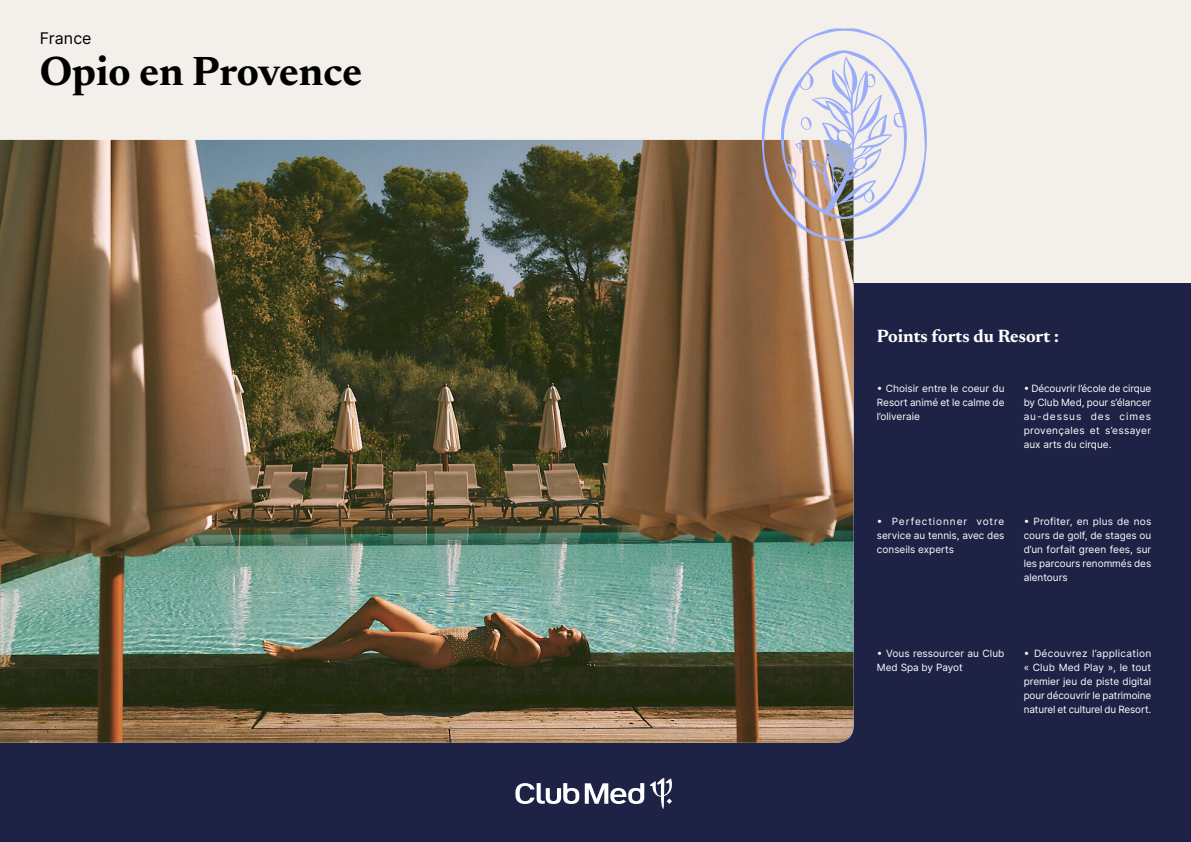
<style>
.page{position:relative;width:1191px;height:842px;background:#f3f0ec}
.page>*{position:absolute;margin:0;border:0;box-sizing:border-box;transform-origin:0 0}
.t1{font:700 41.5px "Newsreader 24 pt";color:#000}
.t2{font:700 18px "Newsreader 24 pt";color:#fff}
.t3{font:16px "Inter";color:#000}
.t4{font:10px/14px "Inter";color:#fff;text-align:justify}
</style>
<div class="page">
<div style="left:0;top:283px;width:1191px;height:559px;background:#1e2346"></div>
<img style="left:0;top:140px;width:853px;height:603px">
<svg style="left:762px;top:28px;width:165px;height:213px"></svg>
<svg style="left:515px;top:778px;width:157px;height:31px"></svg>
<h3 class="t3" style="left:40px;top:26px;width:53px">France</h3>
<h1 class="t1" style="left:40px;top:41px;width:324px">Opio en Provence</h1>
<h2 class="t2" style="left:877px;top:323px;width:183px">Points forts du Resort :</h2>
<p class="t4" style="left:877px;top:381px;width:129px">• Choisir entre le coeur du Resort animé et le calme de l’oliveraie</p>
<p class="t4" style="left:1023px;top:381px;width:129px">• Découvrir l’école de cirque by Club Med, pour s’élancer au-dessus des cimes provençales et s’essayer aux arts du cirque.</p>
<p class="t4" style="left:877px;top:514px;width:129px">• Perfectionner votre service au tennis, avec des conseils experts</p>
<p class="t4" style="left:1023px;top:514px;width:129px">• Profiter, en plus de nos cours de golf, de stages ou d’un forfait green fees, sur les parcours renommés des alentours</p>
<p class="t4" style="left:877px;top:647px;width:129px">• Vous ressourcer au Club<br>Med Spa by Payot</p>
<p class="t4" style="left:1023px;top:647px;width:129px">• Découvrez l’application « Club Med Play », le tout premier jeu de piste digital pour découvrir le patrimoine naturel et culturel du Resort.</p>
</div>
